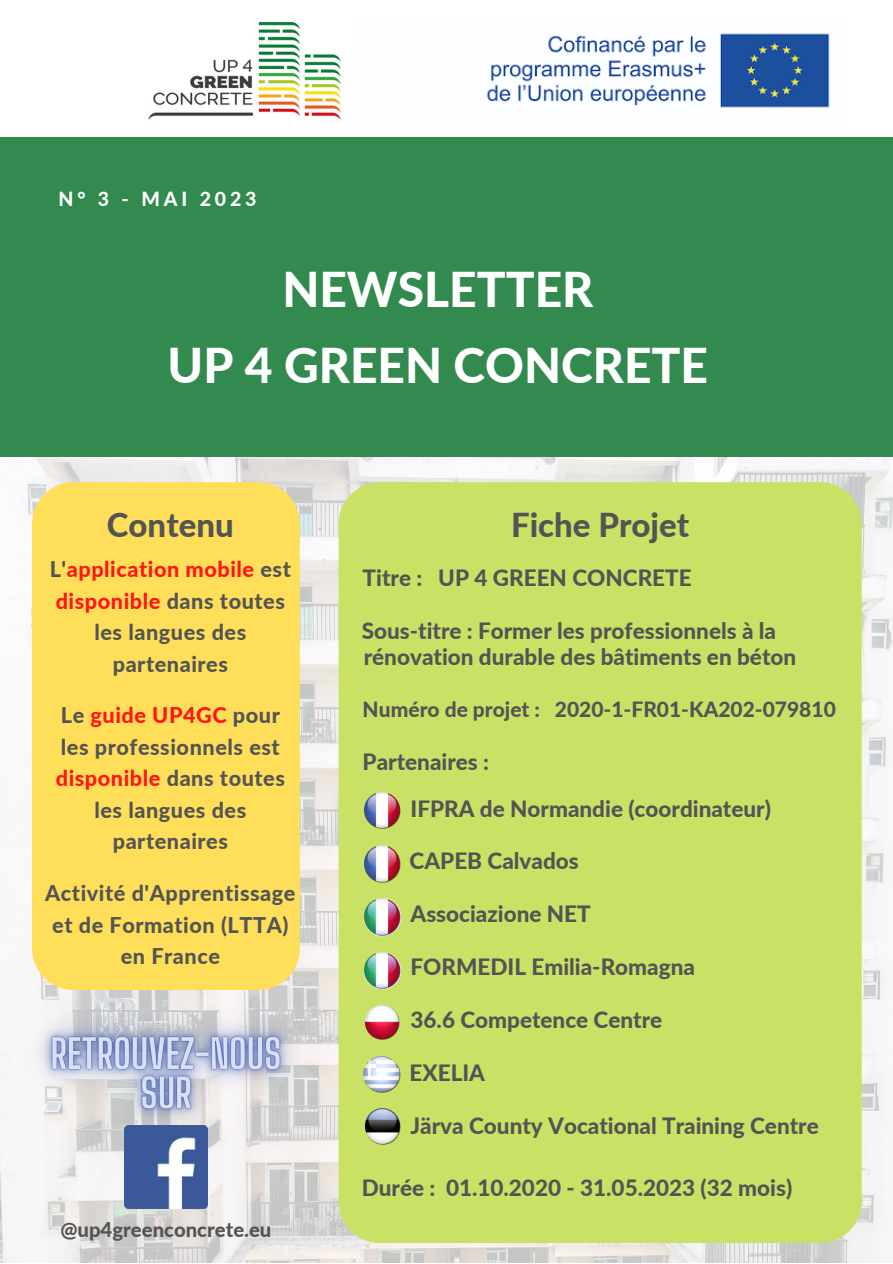
<style>
.page{position:relative;width:893px;height:1264px;background:#fff}
.page>*{position:absolute;margin:0;border:0;box-sizing:border-box;transform-origin:0 0}
.t1{font:800 48px "Lato";color:#fff}
.t2{font:800 33px "Lato";color:#545454}
.t3{font:800 22.5px "Lato";color:#545454}
.t4{font:800 21.6px/31.5px "Lato";letter-spacing:.025em;color:#545454;text-align:center}
.t5{font:800 21.6px/31.5px "Lato";letter-spacing:.025em;color:#ff1616}
.t6{font:800 21px "Lato";color:#545454}
.t7{font:800 20.25px "Lato";color:#545454}
.t8{font:800 19.5px "Lato";letter-spacing:.2em;color:#fff}
.s1{color:#545454}
.s2{color:#ff1616}
</style>
<div class="page">
<img style="left:0;top:457px;width:892px;height:805px">
<img style="left:148px;top:21px;width:193px;height:99px">
<div style="left:0;top:137px;width:892px;height:320px;background:#328a4f"></div>
<div style="left:32px;top:482px;width:268px;height:498px;background:#ffde59"></div>
<div style="left:338px;top:482px;width:523px;height:760px;background:#c9e265"></div>
<img style="left:362px;top:790px;width:40px;height:40px">
<img style="left:362px;top:843px;width:40px;height:40px">
<img style="left:362px;top:896px;width:40px;height:40px">
<img style="left:362px;top:950px;width:40px;height:39px">
<img style="left:364px;top:1003px;width:37px;height:37px">
<img style="left:361px;top:1054px;width:40px;height:39px">
<img style="left:363px;top:1106px;width:38px;height:39px">
<img style="left:124px;top:1166px;width:83px;height:42px">
<img style="left:487px;top:33px;width:343px;height:75px">
<img style="left:0;top:980px;width:331px;height:186px">
<p class="t8" style="left:58px;top:186px;width:200px">N° 3 - MAI 2023</p>
<p class="t1" style="left:282px;top:259px;width:312px">NEWSLETTER</p>
<p class="t1" style="left:168px;top:336px;width:542px">UP 4 GREEN CONCRETE</p>
<p class="t2" style="left:107px;top:504px;width:128px">Contenu</p>
<p class="t5" style="left:50px;top:553px;width:243px"><span class="s1">L'</span>application mobile <span class="s1">est </span>disponible <span class="s1">dans toutes</span></p>
<p class="t4" style="left:94px;top:616px;width:153px">les langues des partenaires</p>
<p class="t5" style="left:61px;top:699px;width:220px"><span class="s1">Le</span> guide UP4GC <span class="s1">pour</span></p>
<p class="t4" style="left:56px;top:730px;width:231px;text-align:left">les professionnels est <span class="s2">disponible</span> dans toutes</p>
<p class="t4" style="left:94px;top:793px;width:153px">les langues des partenaires</p>
<p class="t4" style="left:45px;top:877px;width:252px">Activité d'Apprentissage et de Formation (LTTA)</p>
<p class="t4" style="left:121px;top:940px;width:101px">en France</p>
<p class="t7" style="left:60px;top:1217px;width:212px">@up4greenconcrete.eu</p>
<p class="t2" style="left:511px;top:504px;width:180px">Fiche Projet</p>
<p class="t3" style="left:362px;top:564px;width:330px">Titre : UP 4 GREEN CONCRETE</p>
<p class="t3" style="left:361px;top:617px;width:416px">Sous-titre : Former les professionnels à la</p>
<p class="t3" style="left:364px;top:642px;width:434px">rénovation durable des bâtiments en béton</p>
<p class="t6" style="left:362px;top:695px;width:474px">Numéro de projet : 2020-1-FR01-KA202-079810</p>
<p class="t3" style="left:362px;top:748px;width:128px">Partenaires :</p>
<p class="t3" style="left:410px;top:794px;width:362px">IFPRA de Normandie (coordinateur)</p>
<p class="t3" style="left:409px;top:847px;width:171px">CAPEB Calvados</p>
<p class="t3" style="left:410px;top:900px;width:182px">Associazione NET</p>
<p class="t3" style="left:410px;top:952px;width:286px">FORMEDIL Emilia-Romagna</p>
<p class="t3" style="left:410px;top:1005px;width:253px">36.6 Competence Centre</p>
<p class="t3" style="left:409px;top:1058px;width:77px">EXELIA</p>
<p class="t3" style="left:410px;top:1111px;width:410px">Järva County Vocational Training Centre</p>
<p class="t3" style="left:361px;top:1173px;width:432px">Durée : 01.10.2020 - 31.05.2023 (32 mois)</p>
</div>
